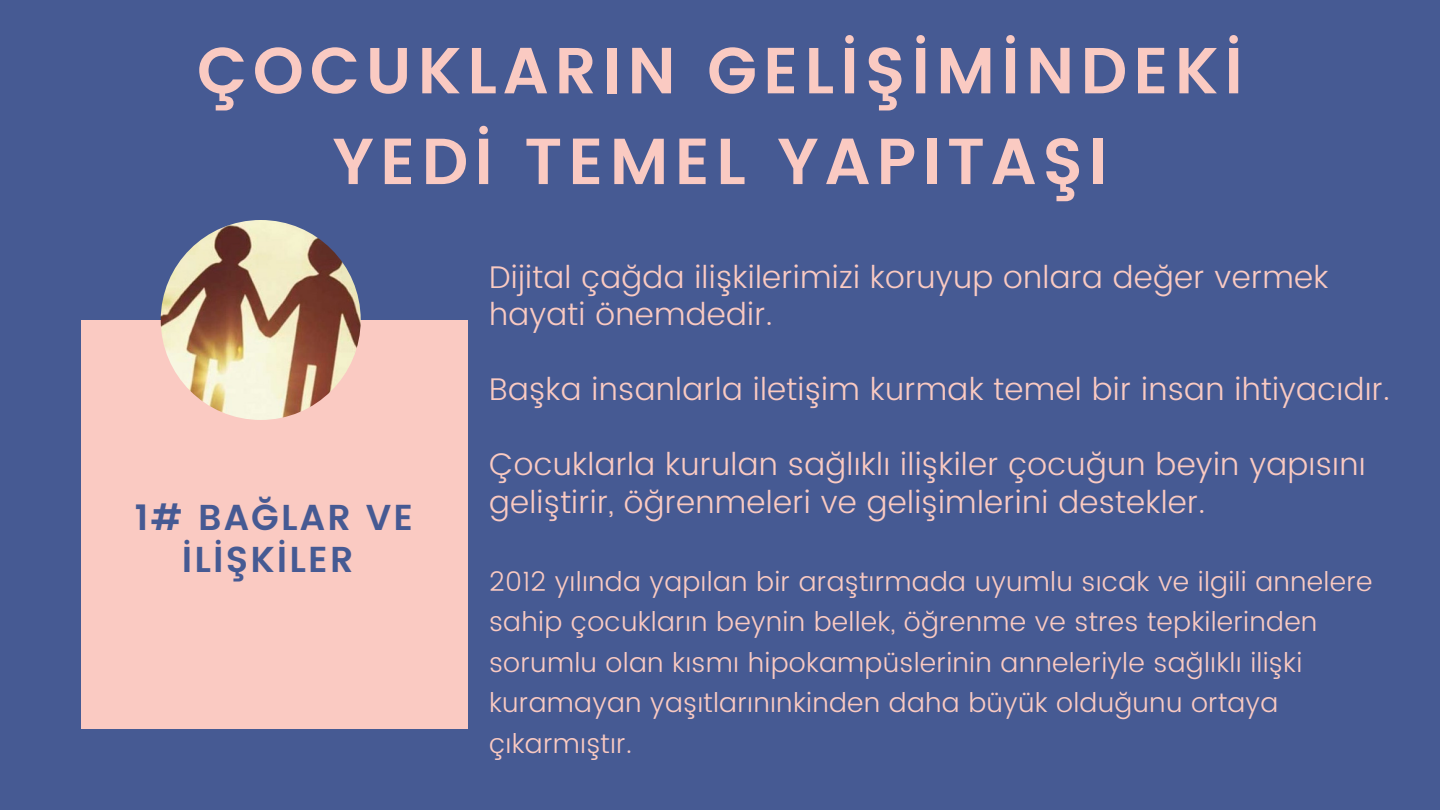
<style>
.page{position:relative;width:1440px;height:810px;background:#465a93}
.page>*{position:absolute;margin:0;border:0;box-sizing:border-box;transform-origin:0 0}
.t1{font:600 65px/90.8px "Poppins";letter-spacing:.09em;color:#facac2;text-align:center}
.t2{font:600 36px/41.2px "Poppins";letter-spacing:.06em;color:#465a93;text-align:center}
.t3{font:300 31.3px/37.5px "Poppins";letter-spacing:.01em;color:#facac2}
.t4{font:300 27px/40.5px "Poppins";letter-spacing:.01em;color:#facac2}
</style>
<div class="page">
<div style="left:81px;top:320px;width:386px;height:409px;background:#facac2"></div>
<img style="left:161px;top:220px;width:200px;height:200px;border-radius:50%">
<h1 class="t1" style="left:197px;top:26px;width:1048px">ÇOCUKLARIN GELİŞİMİNDEKİ<br>YEDİ TEMEL YAPITAŞI</h1>
<p class="t3" style="left:489px;top:258px;width:841px">Dijital çağda ilişkilerimizi koruyup onlara değer vermek hayati önemdedir.</p>
<h2 class="t2" style="left:135px;top:497px;width:280px">1# BAĞLAR VE<br>İLİŞKİLER</h2>
<p class="t3" style="left:489px;top:371px;width:903px">Başka insanlarla iletişim kurmak temel bir insan ihtiyacıdır.</p>
<p class="t3" style="left:489px;top:446px;width:878px">Çocuklarla kurulan sağlıklı ilişkiler çocuğun beyin yapısını geliştirir, öğrenmeleri ve gelişimlerini destekler.</p>
<p class="t4" style="left:489px;top:561px;width:885px">2012 yılında yapılan bir araştırmada uyumlu sıcak ve ilgili annelere sahip çocukların beynin bellek, öğrenme ve stres tepkilerinden sorumlu olan kısmı hipokampüslerinin anneleriyle sağlıklı ilişki kuramayan yaşıtlarınınkinden daha büyük olduğunu ortaya çıkarmıştır.</p>
</div>
